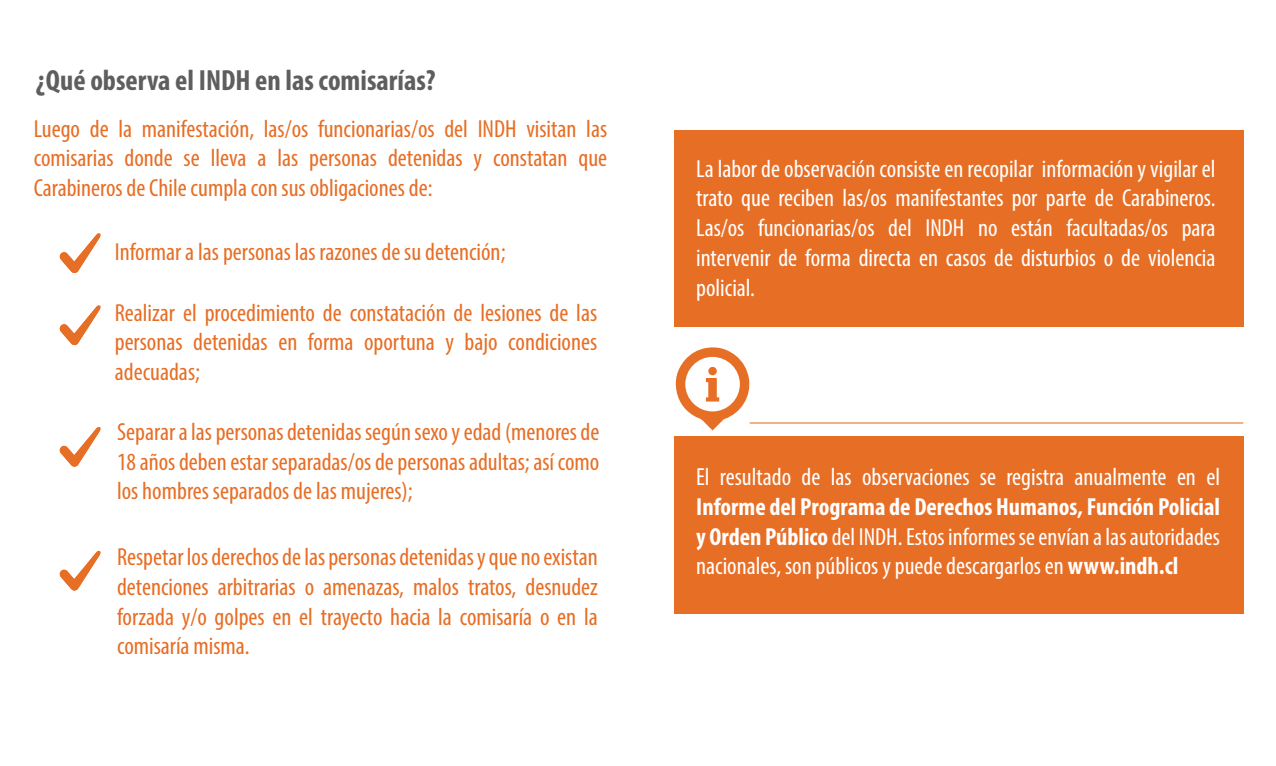
<style>
.page{position:relative;width:1276px;height:766px;background:#fff}
.page>*{position:absolute;margin:0;border:0;box-sizing:border-box;transform-origin:0 0}
.t1{font:700 condensed 29.25px "Myriad Pro";color:#5e5e5e}
.t2{font:condensed 24.75px/29.7px "Myriad Pro";color:#e76e25;text-align:justify}
.t3{font:condensed 24.75px/29.7px "Myriad Pro";color:#fff;text-align:justify}
.s1{font-weight:700}
</style>
<div class="page">
<div style="left:674px;top:436px;width:570px;height:178px;background:#e76e25"></div>
<div style="left:674px;top:130px;width:570px;height:196px;background:#e76e25"></div>
<svg style="left:675px;top:347px;width:76px;height:83px"></svg>
<div style="left:708px;top:367px;width:9px;height:8px;background:#e76e25;border-radius:50%"></div>
<svg style="left:60px;top:550px;width:40px;height:41px"></svg>
<svg style="left:60px;top:427px;width:40px;height:40px"></svg>
<svg style="left:60px;top:305px;width:40px;height:41px"></svg>
<svg style="left:60px;top:233px;width:40px;height:40px"></svg>
<hr style="left:749px;top:422px;width:494px;height:1px;background:#e97624">
<p class="t1" style="left:36px;top:62px;width:401px">¿Qué observa el INDH en las comisarías?</p>
<p class="t2" style="left:34px;top:113px;width:575px">Luego de la manifestación, las/os funcionarias/os del INDH visitan las comisarias donde se lleva a las personas detenidas y constatan que Carabineros de Chile cumpla con sus obligaciones de:</p>
<p class="t2" style="left:115px;top:236px;width:392px">Informar a las personas las razones de su detención;</p>
<p class="t2" style="left:115px;top:297px;width:484px">Realizar el procedimiento de constatación de lesiones de las personas detenidas en forma oportuna y bajo condiciones adecuadas;</p>
<p class="t2" style="left:117px;top:416px;width:484px">Separar a las personas detenidas según sexo y edad (menores de 18 años deben estar separadas/os de personas adultas; así como los hombres separados de las mujeres);</p>
<p class="t2" style="left:117px;top:541px;width:482px">Respetar los derechos de las personas detenidas y que no existan detenciones arbitrarias o amenazas, malos tratos, desnudez forzada y/o golpes en el trayecto hacia la comisaría o en la comisaría misma.</p>
<p class="t3" style="left:696px;top:153px;width:521px">La labor de observación consiste en recopilar información y vigilar el trato que reciben las/os manifestantes por parte de Carabineros.<br>Las/os funcionarias/os del INDH no están facultadas/os para intervenir de forma directa en casos de disturbios o de violencia policial.</p>
<p class="t3" style="left:696px;top:461px;width:525px">El resultado de las observaciones se registra anualmente en el</p>
<p class="t3" style="left:696px;top:491px;width:525px"><span class="s1">Informe del Programa de Derechos Humanos, Función Policial y Orden Público</span> del INDH. Estos informes se envían a las autoridades nacionales, son públicos y puede descargarlos en <span class="s1">www.indh.cl</span></p>
</div>
